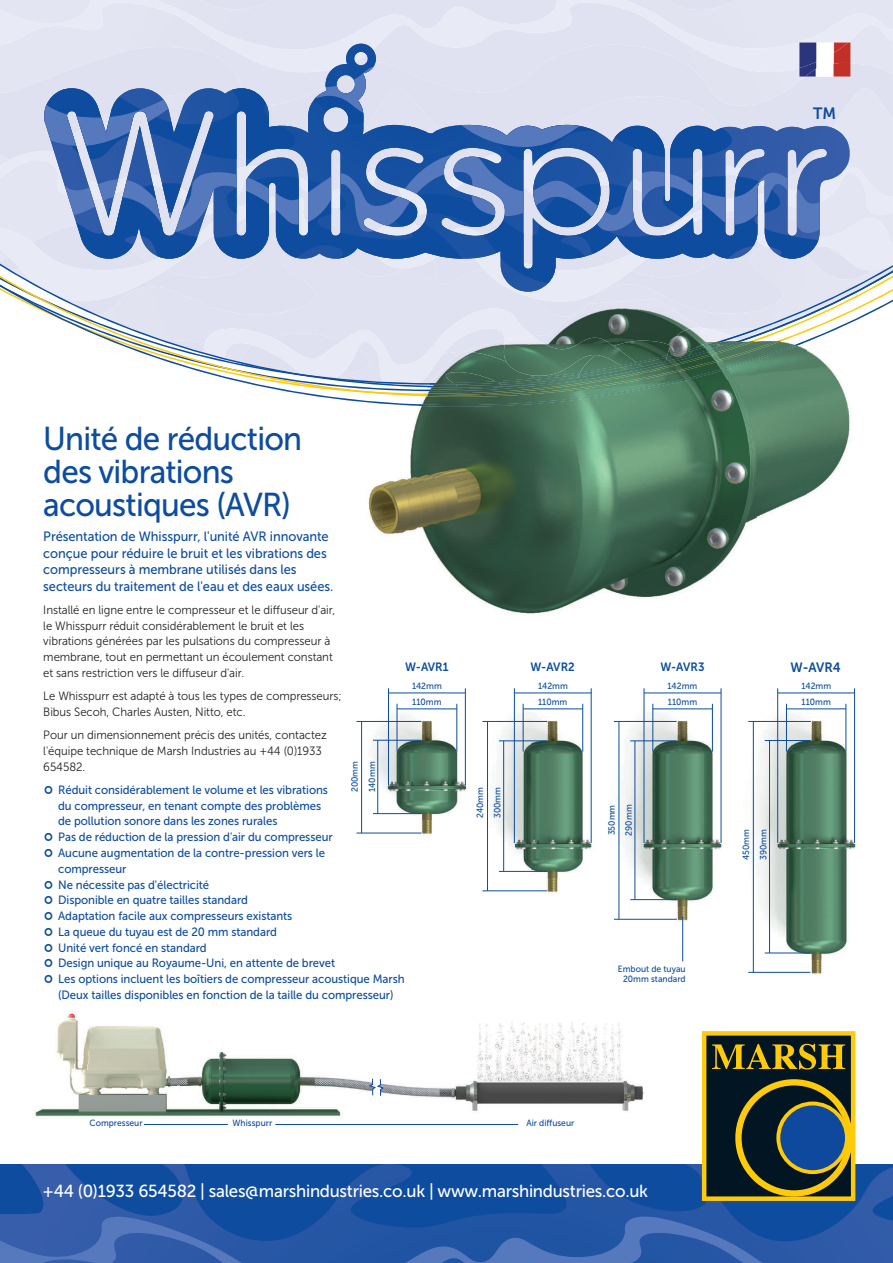
<style>
.page{position:relative;width:893px;height:1263px;background:#fff}
.page>*{position:absolute;margin:0;border:0;box-sizing:border-box;transform-origin:0 0}
.t1{font:33px/33px "Museo Sans 500";letter-spacing:-.025em;color:#0d4c9f;scale:.95 1}
.t2{font:17.4px "Museo Sans 500";letter-spacing:-.015em;color:#fff}
.t3{font:16.35px "Museo Sans 700";color:#0d4c9f;scale:.95 1}
.t4{font:13.5px/16.5px "Museo Sans 500";letter-spacing:-.005em;color:#0d4c9f;scale:.95 1}
.t5{font:13.5px "Museo Sans 700";color:#0d4c9f;scale:.95 1}
.t6{font:12px/15.8px "Museo Sans 500";letter-spacing:-.005em;color:#0d4c9f;scale:.95 1}
.t7{font:12px/15.8px "Museo Sans 300";letter-spacing:-.005em;color:#231f20;scale:.95 1}
.t8{font:12px "Museo Sans 700";color:#0d4c9f;scale:.95 1}
.t9{font:9px/10.5px "Museo Sans 500";color:#0d4c9f;text-align:center;scale:.95 1}
.s1{color:#011622}
</style>
<div class="page">
<img style="left:356px;top:688px;width:501px;height:286px">
<svg style="left:0;top:0;width:893px;height:397px;fill:#e4e5f3"></svg>
<svg style="left:0;top:1165px;width:893px;height:42px;background:#144fa0"></svg>
<svg style="left:0;top:1207px;width:893px;height:56px;background:#2a5aa7"></svg>
<svg style="left:702px;top:1031px;width:153px;height:170px;background:#484d2b"></svg>
<svg style="left:44px;top:44px;width:806px;height:248px;background:#8da5d0"></svg>
<img style="left:35px;top:1011px;width:609px;height:114px">
<svg style="left:65px;top:1056px;width:127px;height:7px"></svg>
<svg style="left:65px;top:1084px;width:127px;height:7px"></svg>
<img style="left:445px;top:298px;width:310px;height:31px">
<img style="left:572px;top:304px;width:17px;height:12px">
<img style="left:502px;top:328px;width:231px;height:1px">
<img style="left:405px;top:379px;width:352px;height:235px">
<img style="left:368px;top:458px;width:38px;height:88px">
<img style="left:757px;top:332px;width:50px;height:185px">
<img style="left:807px;top:345px;width:50px;height:149px">
<img style="left:429px;top:329px;width:329px;height:7px">
<img style="left:419px;top:342px;width:385px;height:65px">
<img style="left:423px;top:336px;width:370px;height:61px">
<svg style="left:368px;top:1078px;width:16px;height:20px"></svg>
<hr style="left:765px;top:740px;width:46px;height:1px;background:#0d4c9f">
<hr style="left:765px;top:953px;width:45px;height:1px;background:#0d4c9f">
<hr style="left:769px;top:740px;width:1px;height:213px;background:#0d4c9f">
<hr style="left:748px;top:721px;width:63px;height:1px;background:#0d4c9f">
<hr style="left:748px;top:972px;width:62px;height:1px;background:#0d4c9f">
<hr style="left:753px;top:722px;width:1px;height:250px;background:#0d4c9f">
<hr style="left:846px;top:704px;width:1px;height:48px;background:#0d4c9f">
<hr style="left:786px;top:704px;width:1px;height:48px;background:#0d4c9f">
<hr style="left:854px;top:688px;width:1px;height:155px;background:#0d4c9f">
<hr style="left:777px;top:688px;width:1px;height:155px;background:#0d4c9f">
<hr style="left:786px;top:709px;width:60px;height:1px;background:#0d4c9f">
<hr style="left:778px;top:693px;width:76px;height:1px;background:#0d4c9f">
<hr style="left:630px;top:741px;width:46px;height:1px;background:#0d4c9f">
<hr style="left:630px;top:899px;width:47px;height:1px;background:#0d4c9f">
<hr style="left:635px;top:741px;width:1px;height:159px;background:#0d4c9f">
<hr style="left:614px;top:721px;width:62px;height:1px;background:#0d4c9f">
<hr style="left:614px;top:919px;width:63px;height:1px;background:#0d4c9f">
<hr style="left:275px;top:1124px;width:243px;height:1px;background:#0d4c9f">
<hr style="left:144px;top:1124px;width:84px;height:1px;background:#0d4c9f">
<hr style="left:682px;top:916px;width:1px;height:45px;background:#0d4c9f">
<hr style="left:619px;top:722px;width:1px;height:197px;background:#0d4c9f">
<hr style="left:712px;top:704px;width:1px;height:48px;background:#0d4c9f">
<hr style="left:653px;top:704px;width:1px;height:48px;background:#0d4c9f">
<hr style="left:721px;top:688px;width:1px;height:155px;background:#0d4c9f">
<hr style="left:644px;top:688px;width:1px;height:155px;background:#0d4c9f">
<hr style="left:653px;top:709px;width:59px;height:1px;background:#0d4c9f">
<hr style="left:644px;top:693px;width:77px;height:1px;background:#0d4c9f">
<hr style="left:499px;top:741px;width:48px;height:1px;background:#0d4c9f">
<hr style="left:499px;top:871px;width:48px;height:1px;background:#0d4c9f">
<hr style="left:503px;top:741px;width:1px;height:130px;background:#0d4c9f">
<hr style="left:482px;top:721px;width:65px;height:1px;background:#0d4c9f">
<hr style="left:482px;top:890px;width:65px;height:1px;background:#0d4c9f">
<hr style="left:487px;top:722px;width:1px;height:169px;background:#0d4c9f">
<hr style="left:582px;top:704px;width:1px;height:48px;background:#0d4c9f">
<hr style="left:523px;top:704px;width:1px;height:48px;background:#0d4c9f">
<hr style="left:591px;top:688px;width:1px;height:155px;background:#0d4c9f">
<hr style="left:514px;top:688px;width:1px;height:155px;background:#0d4c9f">
<hr style="left:523px;top:709px;width:60px;height:1px;background:#0d4c9f">
<hr style="left:514px;top:693px;width:77px;height:1px;background:#0d4c9f">
<hr style="left:373px;top:740px;width:48px;height:1px;background:#0d4c9f">
<hr style="left:373px;top:813px;width:48px;height:1px;background:#0d4c9f">
<hr style="left:377px;top:740px;width:1px;height:74px;background:#0d4c9f">
<hr style="left:357px;top:721px;width:64px;height:1px;background:#0d4c9f">
<hr style="left:357px;top:833px;width:64px;height:1px;background:#0d4c9f">
<hr style="left:361px;top:722px;width:1px;height:111px;background:#0d4c9f">
<hr style="left:457px;top:704px;width:1px;height:48px;background:#0d4c9f">
<hr style="left:397px;top:704px;width:1px;height:48px;background:#0d4c9f">
<hr style="left:465px;top:688px;width:1px;height:97px;background:#0d4c9f">
<hr style="left:388px;top:688px;width:1px;height:97px;background:#0d4c9f">
<hr style="left:397px;top:709px;width:60px;height:1px;background:#0d4c9f">
<hr style="left:388px;top:693px;width:77px;height:1px;background:#0d4c9f">
<img style="left:799px;top:43px;width:51px;height:34px">
<img style="left:805px;top:63px;width:45px;height:14px">
<img style="left:799px;top:43px;width:49px;height:25px">
<h3 class="t3" style="left:813px;top:103px;width:26px">TM</h3>
<h1 class="t1" style="left:43px;top:422px;width:274px">Unité de réduction des vibrations acoustiques (AVR)</h1>
<p class="t4" style="left:43px;top:528px;width:307px">Présentation de Whisspurr, l'unité AVR innovante conçue pour réduire le bruit et les vibrations des compresseurs à membrane utilisés dans les secteurs du traitement de l'eau et des eaux usées.</p>
<p class="t7" style="left:43px;top:602px;width:309px">Installé en ligne entre le compresseur et le diffuseur d'air, le Whisspurr réduit considérablement le bruit et les vibrations générées par les pulsations du compresseur à membrane, tout en permettant un écoulement constant et sans restriction vers le diffuseur d'air.</p>
<p class="t7" style="left:43px;top:688px;width:316px">Le Whisspurr est adapté à tous les types de compresseurs;<br>Bibus Secoh, Charles Austen, Nitto, etc.</p>
<p class="t7" style="left:43px;top:727px;width:300px">Pour un dimensionnement précis des unités, contactez l'équipe technique de Marsh Industries au +44 (0)1933<br>654582.</p>
<p class="t6" style="left:58px;top:782px;width:366px">Réduit considérablement le volume et les vibrations<br>du compresseur, en tenant compte des problèmes<br>de pollution sonore dans les zones rurales<br>Pas de réduction de la pression d'air du compresseur<br>Aucune augmentation de la contre-pression vers le<br>compresseur<br>Ne nécessite pas d'électricité<br>Disponible en quatre tailles standard<br>Adaptation facile aux compresseurs existants<br>La queue du tuyau est de 20 mm standard<br>Unité vert foncé en standard<br>Design unique au Royaume-Uni, en attente de brevet<br>Les options incluent les boîtiers de compresseur acoustique Marsh (Deux tailles disponibles en fonction de la taille du compresseur)</p>
<p class="t8" style="left:405px;top:659px;width:47px">W-AVR1</p>
<p class="t9" style="left:412px;top:681px;width:33px">142mm</p>
<p class="t9" style="left:412px;top:697px;width:32px">110mm</p>
<p class="t9" style="left:349px;top:792px;width:34px;rotate:-90deg">200mm</p>
<p class="t9" style="left:367px;top:792px;width:33px;rotate:-90deg">140mm</p>
<p class="t9" style="left:475px;top:818px;width:34px;rotate:-90deg">240mm</p>
<p class="t9" style="left:492px;top:818px;width:34px;rotate:-90deg">300mm</p>
<p class="t8" style="left:531px;top:659px;width:48px">W-AVR2</p>
<p class="t8" style="left:660px;top:659px;width:48px">W-AVR3</p>
<p class="t5" style="left:791px;top:659px;width:54px">W-AVR4</p>
<p class="t9" style="left:538px;top:681px;width:33px">142mm</p>
<p class="t9" style="left:538px;top:697px;width:32px">110mm</p>
<p class="t9" style="left:668px;top:681px;width:33px">142mm</p>
<p class="t9" style="left:668px;top:697px;width:32px">110mm</p>
<p class="t9" style="left:606px;top:835px;width:34px;rotate:-90deg">350mm</p>
<p class="t9" style="left:624px;top:836px;width:34px;rotate:-90deg">290mm</p>
<p class="t9" style="left:618px;top:963px;width:73px">Embout de tuyau<br>20mm standard</p>
<p class="t9" style="left:801px;top:681px;width:33px">142mm</p>
<p class="t9" style="left:802px;top:697px;width:32px">110mm</p>
<p class="t9" style="left:741px;top:860px;width:34px;rotate:-90deg">450mm</p>
<p class="t9" style="left:758px;top:860px;width:34px;rotate:-90deg">390mm</p>
<p class="t9" style="left:90px;top:1118px;width:57px">Compresseur</p>
<p class="t9" style="left:233px;top:1118px;width:43px">Whisspurr</p>
<p class="t9" style="left:526px;top:1118px;width:52px">Air diffuseur</p>
<h2 class="t2" style="left:43px;top:1180px;width:607px">+<span class="s1">w</span>4<span class="s1">w</span>4<span class="s1">w</span>(0<span class="s1">.m</span>)1<span class="s1">a</span>9<span class="s1">r</span>3<span class="s1">sh</span>3<span class="s1">i</span>6<span class="s1">n</span>5<span class="s1">d</span>4<span class="s1">u</span>5<span class="s1">st</span>8<span class="s1">r</span>2<span class="s1">ie</span>|<span class="s1">s.</span>s<span class="s1">c</span>a<span class="s1">o</span>le<span class="s1">.u</span>s<span class="s1">k</span>@marshindustries.co.uk | www.marshindustries.co.uk</h2>
</div>
